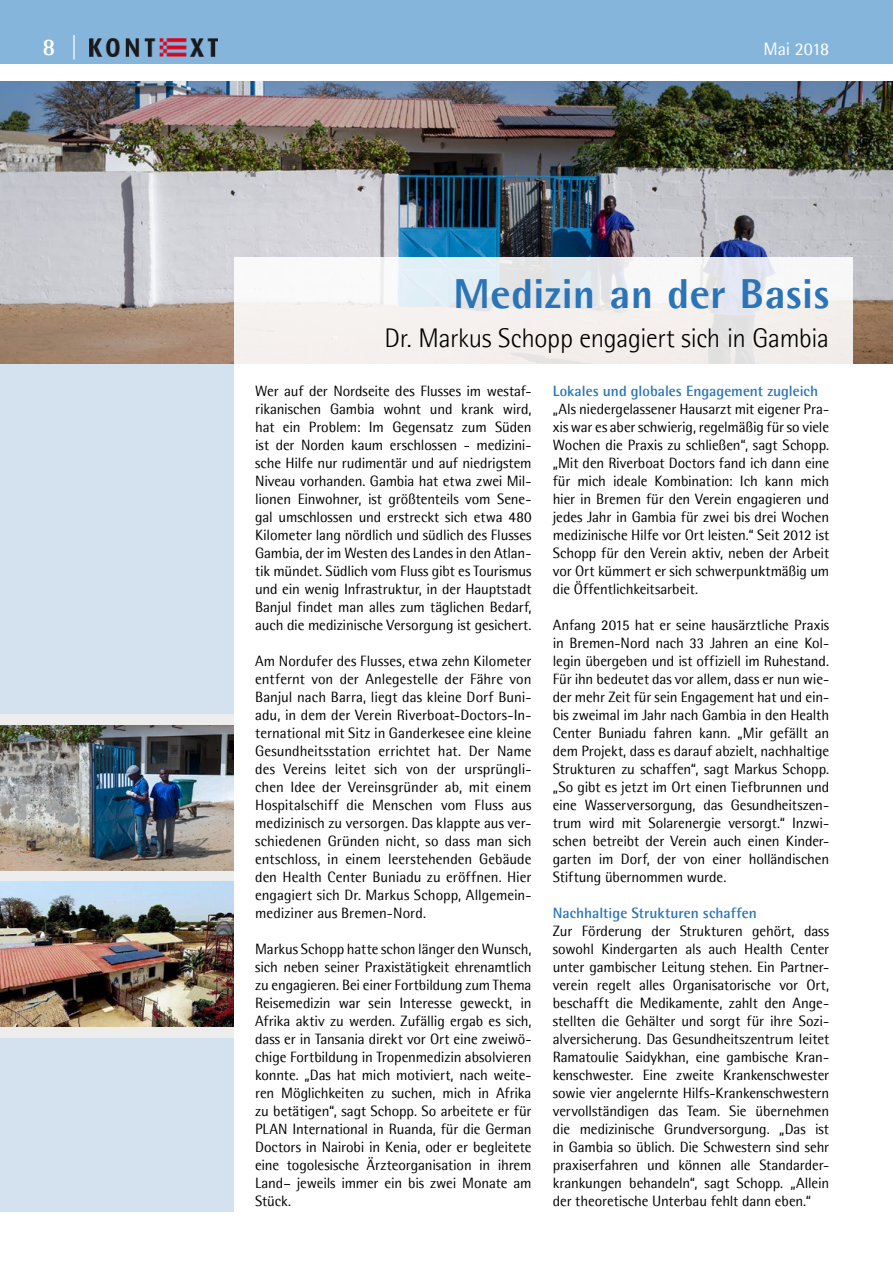
<style>
.page{position:relative;width:893px;height:1263px;background:#fff}
.page>*{position:absolute;margin:0;border:0;box-sizing:border-box;transform-origin:0 0}
.t1{font:700 42px "Agfa Rotis Semisans Ex";letter-spacing:.01em;color:#2a74b7}
.t2{font:300 27px "Agfa Rotis Semisans";letter-spacing:-.01em;color:#000}
.t3{font:700 24px "Agfa Rotis Semisans";color:#fff}
.t4{font:18px "Agfa Rotis Semisans";letter-spacing:-.02em;color:#fff}
.t5{font:15px/18px "Agfa Rotis Semisans";letter-spacing:-.01em;color:#000;text-align:justify}
.t6{font:700 15px "Agfa Rotis Semisans";color:#2a74b7}
</style>
<div class="page">
<div style="left:0;top:85px;width:234px;height:1127px;background:#d4e1ee"></div>
<div style="left:0;top:0;width:893px;height:64px;background:#86b5dc"></div>
<img style="left:89px;top:38px;width:128px;height:18px">
<img style="left:0;top:81px;width:893px;height:282px">
<svg style="left:234px;top:258px;width:619px;height:106px;fill:#f4f0ed"></svg>
<div style="left:0;top:714px;width:234px;height:323px;background:#eeedee"></div>
<img style="left:0;top:882px;width:234px;height:144px">
<img style="left:0;top:725px;width:234px;height:145px">
<h3 class="t3" style="left:43px;top:32px;width:37px">8 |</h3>
<p class="t4" style="left:764px;top:41px;width:67px">Mai 2018</p>
<h1 class="t1" style="left:453px;top:268px;width:377px">Medizin an der Basis</h1>
<h2 class="t2" style="left:385px;top:322px;width:446px">Dr. Markus Schopp engagiert sich in Gambia</h2>
<p class="t5" style="left:255px;top:383px;width:278px">Wer auf der Nordseite des Flusses im westaf&shy;rikanischen Gambia wohnt und krank wird, hat ein Problem: Im Gegensatz zum Süden ist der Norden kaum erschlossen - medizini&shy;sche Hilfe nur rudimentär und auf niedrigstem Niveau vorhanden. Gambia hat etwa zwei Mil&shy;lionen Einwohner, ist größtenteils vom Sene&shy;gal umschlossen und erstreckt sich etwa 480<br>Kilometer lang nördlich und südlich des Flusses Gambia, der im Westen des Landes in den Atlan&shy;tik mündet. Südlich vom Fluss gibt es Tourismus und ein wenig Infrastruktur, in der Hauptstadt Banjul findet man alles zum täglichen Bedarf, auch die medizinische Versorgung ist gesichert.</p>
<p class="t5" style="left:255px;top:653px;width:278px">Am Nordufer des Flusses, etwa zehn Kilometer entfernt von der Anlegestelle der Fähre von Banjul nach Barra, liegt das kleine Dorf Buni&shy;adu, in dem der Verein Riverboat-Doctors-In&shy;ternational mit Sitz in Ganderkesee eine kleine Gesundheitsstation errichtet hat. Der Name des Vereins leitet sich von der ursprüngli&shy;chen Idee der Vereinsgründer ab, mit einem Hospitalschiff die Menschen vom Fluss aus medizinisch zu versorgen. Das klappte aus ver&shy;schiedenen Gründen nicht, so dass man sich entschloss, in einem leerstehenden Gebäude den Health Center Buniadu zu eröffnen. Hier engagiert sich Dr. Markus Schopp, Allgemein&shy;mediziner aus Bremen-Nord.</p>
<p class="t5" style="left:255px;top:941px;width:278px">Markus Schopp hatte schon länger den Wunsch, sich neben seiner Praxistätigkeit ehrenamtlich zu engagieren. Bei einer Fortbildung zum Thema Reisemedizin war sein Interesse geweckt, in Afrika aktiv zu werden. Zufällig ergab es sich, dass er in Tansania direkt vor Ort eine zweiwö&shy;chige Fortbildung in Tropenmedizin absolvieren konnte. „Das hat mich motiviert, nach weite&shy;ren Möglichkeiten zu suchen, mich in Afrika zu betätigen“, sagt Schopp. So arbeitete er für PLAN International in Ruanda, für die German Doctors in Nairobi in Kenia, oder er begleitete eine togolesische Ärzteorganisation in ihrem Land– jeweils immer ein bis zwei Monate am Stück.</p>
<p class="t6" style="left:553px;top:382px;width:267px">Lokales und globales Engagement zugleich</p>
<p class="t5" style="left:553px;top:401px;width:278px">„Als niedergelassener Hausarzt mit eigener Pra&shy;xis war es aber schwierig, regelmäßig für so viele Wochen die Praxis zu schließen“, sagt Schopp. „Mit den Riverboat Doctors fand ich dann eine für mich ideale Kombination: Ich kann mich hier in Bremen für den Verein engagieren und jedes Jahr in Gambia für zwei bis drei Wochen medizinische Hilfe vor Ort leisten.“ Seit 2012 ist Schopp für den Verein aktiv, neben der Arbeit vor Ort kümmert er sich schwerpunktmäßig um die Öffentlichkeitsarbeit.</p>
<p class="t5" style="left:553px;top:617px;width:278px">Anfang 2015 hat er seine hausärztliche Praxis in Bremen-Nord nach 33 Jahren an eine Kol&shy;legin übergeben und ist offiziell im Ruhestand.<br>Für ihn bedeutet das vor allem, dass er nun wie&shy;der mehr Zeit für sein Engagement hat und ein&shy;bis zweimal im Jahr nach Gambia in den Health Center Buniadu fahren kann. „Mir gefällt an dem Projekt, dass es darauf abzielt, nachhaltige Strukturen zu schaffen“, sagt Markus Schopp. „So gibt es jetzt im Ort einen Tiefbrunnen und eine Wasserversorgung, das Gesundheitszen&shy;trum wird mit Solarenergie versorgt.“ Inzwi&shy;schen betreibt der Verein auch einen Kinder&shy;garten im Dorf, der von einer holländischen Stiftung übernommen wurde.</p>
<p class="t6" style="left:553px;top:904px;width:205px">Nachhaltige Strukturen schaffen</p>
<p class="t5" style="left:553px;top:923px;width:278px">Zur Förderung der Strukturen gehört, dass sowohl Kindergarten als auch Health Center unter gambischer Leitung stehen. Ein Partner&shy;verein regelt alles Organisatorische vor Ort, beschafft die Medikamente, zahlt den Ange&shy;stellten die Gehälter und sorgt für ihre Sozi&shy;alversicherung. Das Gesundheitszentrum leitet Ramatoulie Saidykhan, eine gambische Kran&shy;kenschwester. Eine zweite Krankenschwester sowie vier angelernte Hilfs-Krankenschwestern vervollständigen das Team. Sie übernehmen die medizinische Grundversorgung. „Das ist in Gambia so üblich. Die Schwestern sind sehr praxiserfahren und können alle Standarder&shy;krankungen behandeln“, sagt Schopp. „Allein der theoretische Unterbau fehlt dann eben.“</p>
</div>
